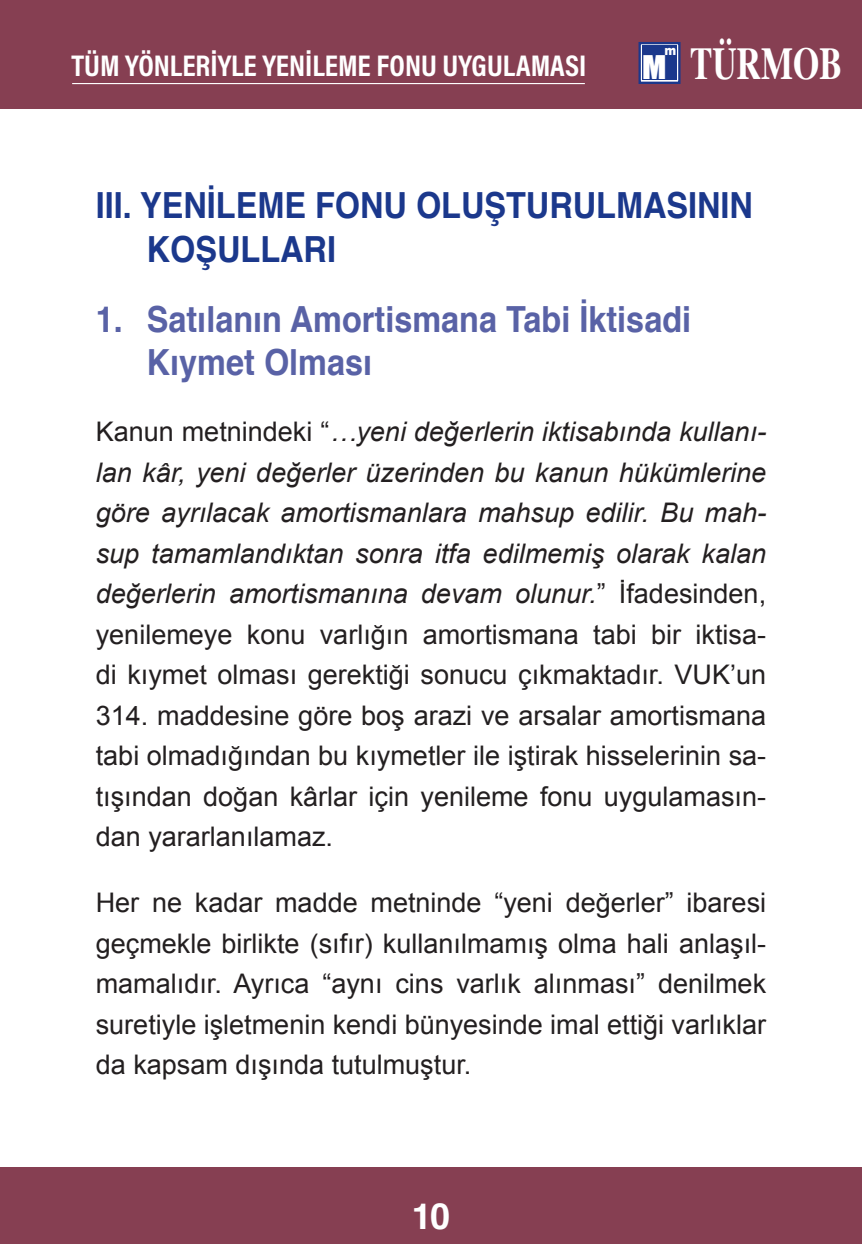
<style>
.page{position:relative;width:862px;height:1244px;background:#fff}
.page>*{position:absolute;margin:0;border:0;box-sizing:border-box;transform-origin:0 0}
.t1{font:700 45.68px "Times";color:#fff;scale:.74 1}
._2_Başlık_Sirkuler_R{font:700 36px/43.2px "Helvetica";color:#5962a6;scale:.9 1}
._1_Başlık_Sirkuler_R{font:700 36px/43.2px "Helvetica";color:#1b388c;scale:.9 1}
.t2{font:700 36px "Helvetica";color:#fff}
.t3{font:700 30.15px "Acumin Pro Cond";color:#fff}
.t4{font:27px/40.5px "Arial";color:#231f20;text-align:justify}
.t5{font:900 13.5px "Arial";color:#fff;scale:.88 1}
.s1{font-family:"Impact";font-weight:400;font-size:29.93px}
.s2{font-style:italic}
</style>
<div class="page">
<div style="left:0;top:1167px;width:861px;height:77px;background:#863f52"></div>
<div style="left:0;top:0;width:861px;height:108px;background:#863f52"></div>
<svg style="left:638px;top:42px;width:42px;height:42px"></svg>
<div style="left:642px;top:46px;width:34px;height:34px;background:#1b388c"></div>
<hr style="left:72px;top:83px;width:512px;height:1px;background:#fff">
<p class="t3" style="left:71px;top:46px;width:516px">TÜM YÖNLERİYLE YENİLEME FONU UYGULAMASI</p>
<h1 class="t1" style="left:642px;top:33px;width:271px"><span class="s1">M</span> TÜRMOB</h1>
<p class="t5" style="left:664px;top:40px;width:15px">m</p>
<p class="_1_Başlık_Sirkuler_R" style="left:147px;top:185px;width:674px;text-indent:-51px">III. YENİLEME FONU OLUŞTURULMASININ<br>KOŞULLARI</p>
<p class="_2_Başlık_Sirkuler_R" style="left:147px;top:298px;width:606px;text-indent:-51px">1. Satılanın Amortismana Tabi İktisadi<br>Kıymet Olması</p>
<p class="t4" style="left:96px;top:412px;width:671px">Kanun metnindeki “<span class="s2">…yeni değerlerin iktisabında kullanı&shy;lan kâr, yeni değerler üzerinden bu kanun hükümlerine göre ayrılacak amortismanlara mahsup edilir. Bu mah&shy;sup tamamlandıktan sonra itfa edilmemiş olarak kalan değerlerin amortismanına devam olunur.</span>” İfadesinden, yenilemeye konu varlığın amortismana tabi bir iktisa&shy;di kıymet olması gerektiği sonucu çıkmaktadır. VUK’un 314. maddesine göre boş arazi ve arsalar amortismana tabi olmadığından bu kıymetler ile iştirak hisselerinin sa&shy;tışından doğan kârlar için yenileme fonu uygulamasın&shy;dan yararlanılamaz.</p>
<p class="t4" style="left:96px;top:883px;width:671px">Her ne kadar madde metninde “yeni değerler” ibaresi geçmekle birlikte (sıfır) kullanılmamış olma hali anlaşıl&shy;mamalıdır. Ayrıca “aynı cins varlık alınması” denilmek suretiyle işletmenin kendi bünyesinde imal ettiği varlıklar da kapsam dışında tutulmuştur.</p>
<h2 class="t2" style="left:411px;top:1187px;width:40px">10</h2>
</div>
